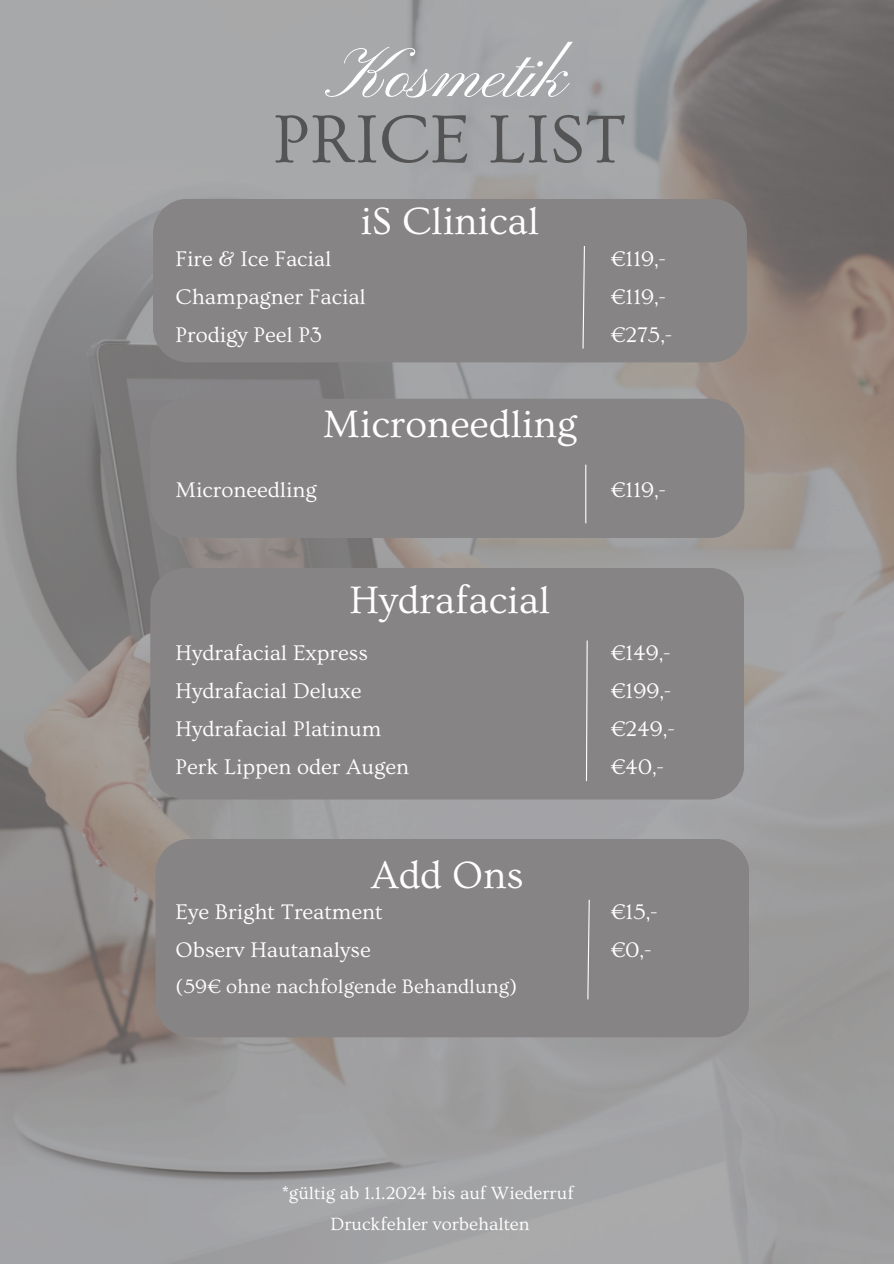
<style>
.page{position:relative;width:894px;height:1264px;background:#fff}
.page>*{position:absolute;margin:0;border:0;box-sizing:border-box;transform-origin:0 0}
.t1{font:70.8px "Ovo";color:#545454}
.t2{font:70.8px "Pinyon Script";color:#fff}
.t3{font:40.05px "Ovo";color:#fff}
.t4{font:22.2px/38px "Ovo";color:#fff}
.t5{font:20.4px "Ovo";color:#fff}
.t6{font:18.45px "Ovo";color:#fff}
</style>
<div class="page">
<img style="left:0;top:0;width:893px;height:1263px">
<div style="left:153px;top:199px;width:593px;height:163px;background:#868485"></div>
<div style="left:150px;top:399px;width:594px;height:139px;background:#868485"></div>
<div style="left:150px;top:568px;width:593px;height:231px;background:#868485"></div>
<svg style="left:581px;top:245px;width:4px;height:105px"></svg>
<hr style="left:585px;top:464px;width:1px;height:59px;background:#fff">
<svg style="left:585px;top:639px;width:3px;height:143px"></svg>
<div style="left:155px;top:838px;width:594px;height:199px;background:#868485"></div>
<svg style="left:586px;top:898px;width:4px;height:102px"></svg>
<h2 class="t2" style="left:331px;top:36px;width:239px">Kosmetik</h2>
<h1 class="t1" style="left:273px;top:101px;width:355px">PRICE LIST</h1>
<h3 class="t3" style="left:360px;top:199px;width:180px">iS Clinical</h3>
<h4 class="t4" style="left:175px;top:240px;width:192px">Fire &amp; Ice Facial<br>Champagner Facial<br>Prodigy Peel P3</h4>
<h3 class="t3" style="left:323px;top:402px;width:256px">Microneedling</h3>
<h3 class="t4" style="left:610px;top:240px;width:63px">€119,- €119,- €275,-</h3>
<h4 class="t4" style="left:175px;top:472px;width:143px">Microneedling</h4>
<h4 class="t4" style="left:610px;top:472px;width:57px">€119,-</h4>
<h4 class="t3" style="left:349px;top:578px;width:202px">Hydrafacial</h4>
<h3 class="t4" style="left:175px;top:634px;width:235px">Hydrafacial Express<br>Hydrafacial Deluxe<br>Hydrafacial Platinum<br>Perk Lippen oder Augen</h3>
<h4 class="t4" style="left:610px;top:634px;width:66px">€149,- €199,- €249,- €40,-</h4>
<h4 class="t3" style="left:371px;top:853px;width:154px">Add Ons</h4>
<p class="t4" style="left:175px;top:893px;width:208px">Eye Bright Treatment<br>Observ Hautanalyse</p>
<p class="t5" style="left:175px;top:975px;width:343px">(59€ ohne nachfolgende Behandlung)</p>
<p class="t4" style="left:610px;top:893px;width:49px">€15,- €0,-</p>
<h4 class="t6" style="left:281px;top:1182px;width:293px">*gültig ab 1.1.2024 bis auf Wiederruf</h4>
<h4 class="t6" style="left:330px;top:1213px;width:200px">Druckfehler vorbehalten</h4>
</div>
